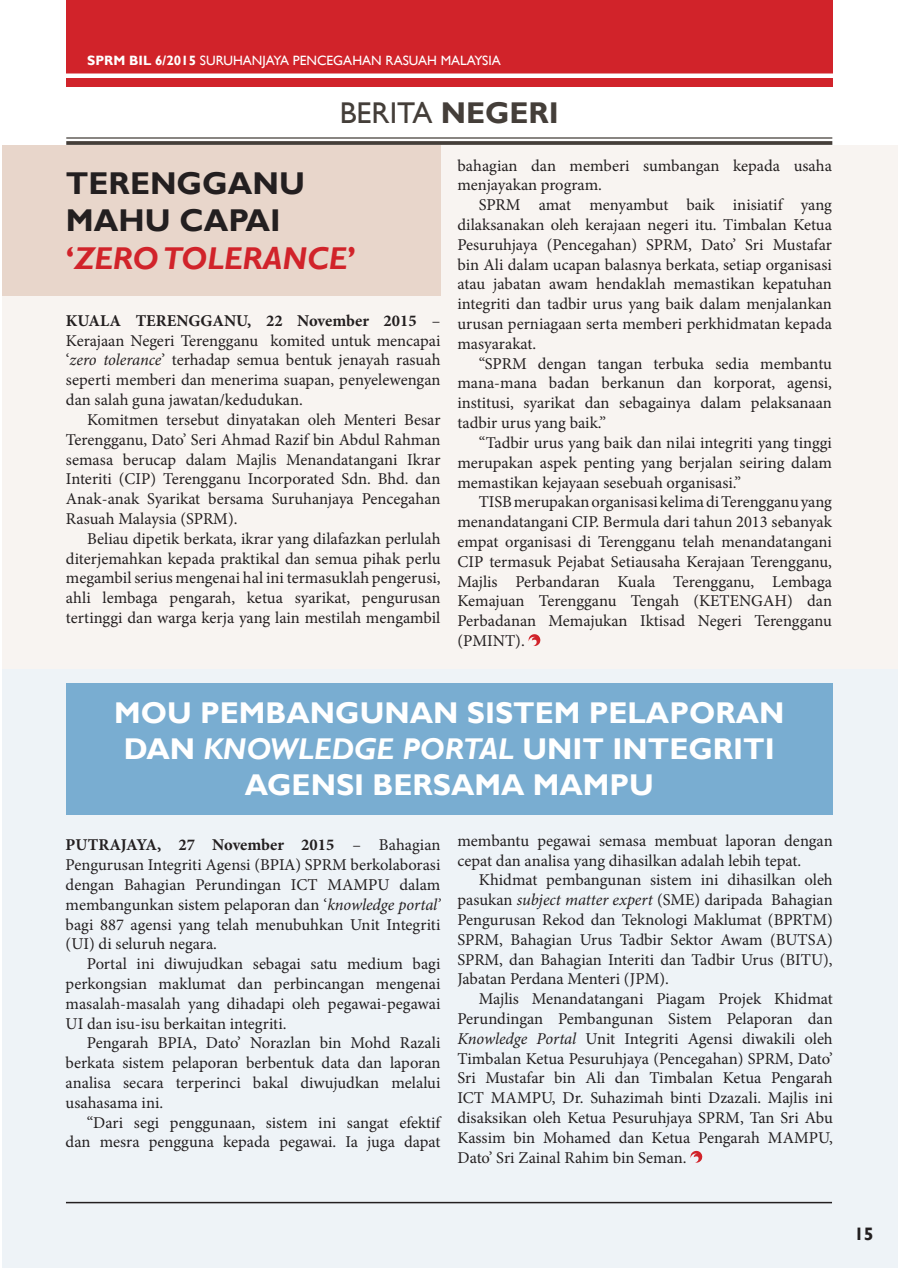
<style>
.page{position:relative;width:898px;height:1268px;background:#fff}
.page>*{position:absolute;margin:0;border:0;box-sizing:border-box;transform-origin:0 0}
.t1{font:700 31.5px/37.5px "Gill Sans";color:#231f20}
.t2{font:700 30px/36px "Gill Sans";color:#fff;text-align:center}
.t3{font:30px "Gill Sans";color:#443e39}
.t4{font:700 18px "Gill Sans";color:#231f20}
.t5{font:16.5px/19.8px "Minion Pro";color:#231f20;text-align:justify}
.t6{font:13.5px "Gill Sans";color:#fff}
.s1{font-weight:700}
.s2{color:#d1232a}
.s3{font-style:italic;color:#d1232a}
.s4{font-style:italic}
</style>
<div class="page">
<div style="left:67px;top:0;width:765px;height:86px;background:#d1232a"></div>
<div style="left:66px;top:73px;width:767px;height:5px;background:#fff"></div>
<div style="left:2px;top:660px;width:895px;height:607px;background:#eef3f7"></div>
<div style="left:2px;top:145px;width:895px;height:523px;background:#f8f4f1"></div>
<hr style="left:66px;top:137px;width:766px;height:2px;background:#443e39">
<svg style="left:66px;top:141px;width:766px;height:4px;background:#4f4944"></svg>
<hr style="left:66px;top:1201px;width:765px;height:1px;background:#231f20">
<div style="left:2px;top:145px;width:438px;height:151px;background:#e8d6cb"></div>
<svg style="left:528px;top:634px;width:13px;height:12px"></svg>
<div style="left:66px;top:682px;width:766px;height:132px;background:#79add1"></div>
<svg style="left:690px;top:1150px;width:12px;height:12px"></svg>
<p class="t6" style="left:87px;top:52px;width:415px"><span class="s1">SPRM BIL 6/2015</span> SURUHANJAYA PENCEGAHAN RASUAH MALAYSIA</p>
<h2 class="t3" style="left:339px;top:95px;width:221px">BERITA <span class="s1">NEGERI</span></h2>
<h1 class="t1" style="left:66px;top:165px;width:291px">TERENGGANU<br>MAHU CAPAI <span class="s2">‘</span><span class="s3">ZERO TOLERANCE</span><span class="s2">’</span></h1>
<p class="t5" style="left:66px;top:310px;width:376px"><span class="s1">KUALA TERENGGANU, 22 November 2015</span> – Kerajaan Negeri Terengganu komited untuk mencapai ‘<span class="s4">zero tolerance</span>’ terhadap semua bentuk jenayah rasuah seperti memberi dan menerima suapan, penyelewengan dan salah guna jawatan/kedudukan.</p>
<p class="t5" style="left:66px;top:409px;width:376px;text-indent:21px">Komitmen tersebut dinyatakan oleh Menteri Besar Terengganu, Dato’ Seri Ahmad Razif bin Abdul Rahman semasa berucap dalam Majlis Menandatangani Ikrar Interiti (CIP) Terengganu Incorporated Sdn. Bhd. dan Anak-anak Syarikat bersama Suruhanjaya Pencegahan Rasuah Malaysia (SPRM).</p>
<p class="t5" style="left:66px;top:528px;width:376px;text-indent:21px">Beliau dipetik berkata, ikrar yang dilafazkan perlulah diterjemahkan kepada praktikal dan semua pihak perlu megambil serius mengenai hal ini termasuklah pengerusi, ahli lembaga pengarah, ketua syarikat, pengurusan tertinggi dan warga kerja yang lain mestilah mengambil</p>
<p class="t5" style="left:457px;top:155px;width:376px">bahagian dan memberi sumbangan kepada usaha menjayakan program.</p>
<p class="t5" style="left:457px;top:195px;width:376px;text-indent:21px">SPRM amat menyambut baik inisiatif yang dilaksanakan oleh kerajaan negeri itu. Timbalan Ketua Pesuruhjaya (Pencegahan) SPRM, Dato’ Sri Mustafar bin Ali dalam ucapan balasnya berkata, setiap organisasi atau jabatan awam hendaklah memastikan kepatuhan integriti dan tadbir urus yang baik dalam menjalankan urusan perniagaan serta memberi perkhidmatan kepada masyarakat.</p>
<p class="t5" style="left:457px;top:353px;width:376px;text-indent:21px">“SPRM dengan tangan terbuka sedia membantu mana-mana badan berkanun dan korporat, agensi, institusi, syarikat dan sebagainya dalam pelaksanaan tadbir urus yang baik.”</p>
<p class="t5" style="left:457px;top:432px;width:376px;text-indent:21px">“Tadbir urus yang baik dan nilai integriti yang tinggi merupakan aspek penting yang berjalan seiring dalam memastikan kejayaan sesebuah organisasi.”</p>
<p class="t5" style="left:457px;top:492px;width:376px;text-indent:21px">TISB merupakan organisasi kelima di Terengganu yang menandatangani CIP. Bermula dari tahun 2013 sebanyak empat organisasi di Terengganu telah menandatangani CIP termasuk Pejabat Setiausaha Kerajaan Terengganu, Majlis Perbandaran Kuala Terengganu, Lembaga Kemajuan Terengganu Tengah (KETENGAH) dan Perbadanan Memajukan Iktisad Negeri Terengganu (PMINT).</p>
<h2 class="t2" style="left:114px;top:695px;width:671px">MOU PEMBANGUNAN SISTEM PELAPORAN<br>DAN <span class="s4">KNOWLEDGE PORTAL</span> UNIT INTEGRITI<br>AGENSI BERSAMA MAMPU</h2>
<p class="t5" style="left:457px;top:830px;width:376px">membantu pegawai semasa membuat laporan dengan cepat dan analisa yang dihasilkan adalah lebih tepat.</p>
<p class="t5" style="left:457px;top:870px;width:376px;text-indent:21px">Khidmat pembangunan sistem ini dihasilkan oleh pasukan <span class="s4">subject matter expert</span> (SME) daripada Bahagian Pengurusan Rekod dan Teknologi Maklumat (BPRTM)<br>SPRM, Bahagian Urus Tadbir Sektor Awam (BUTSA)<br>SPRM, dan Bahagian Interiti dan Tadbir Urus (BITU), Jabatan Perdana Menteri (JPM).</p>
<p class="t5" style="left:457px;top:988px;width:376px;text-indent:21px">Majlis Menandatangani Piagam Projek Khidmat Perundingan Pembangunan Sistem Pelaporan dan <span class="s4">Knowledge Portal</span> Unit Integriti Agensi diwakili oleh Timbalan Ketua Pesuruhjaya (Pencegahan) SPRM, Dato’ Sri Mustafar bin Ali dan Timbalan Ketua Pengarah ICT MAMPU, Dr. Suhazimah binti Dzazali. Majlis ini disaksikan oleh Ketua Pesuruhjaya SPRM, Tan Sri Abu Kassim bin Mohamed dan Ketua Pengarah MAMPU, Dato’ Sri Zainal Rahim bin Seman.</p>
<p class="t5" style="left:66px;top:835px;width:376px"><span class="s1">PUTRAJAYA, 27 November 2015</span> – Bahagian Pengurusan Integriti Agensi (BPIA) SPRM berkolaborasi dengan Bahagian Perundingan ICT MAMPU dalam membangunkan sistem pelaporan dan ‘<span class="s4">knowledge portal’ </span>bagi 887 agensi yang telah menubuhkan Unit Integriti (UI) di seluruh negara.</p>
<p class="t5" style="left:66px;top:953px;width:376px;text-indent:21px">Portal ini diwujudkan sebagai satu medium bagi perkongsian maklumat dan perbincangan mengenai masalah-masalah yang dihadapi oleh pegawai-pegawai UI dan isu-isu berkaitan integriti.</p>
<p class="t5" style="left:66px;top:1033px;width:376px;text-indent:21px">Pengarah BPIA, Dato’ Norazlan bin Mohd Razali berkata sistem pelaporan berbentuk data dan laporan analisa secara terperinci bakal diwujudkan melalui usahasama ini.</p>
<p class="t5" style="left:66px;top:1112px;width:376px;text-align:right">“Dari segi penggunaan, sistem ini sangat efektif dan mesra pengguna kepada pegawai. Ia juga dapat</p>
<p class="t4" style="left:853px;top:1223px;width:21px">15</p>
</div>
